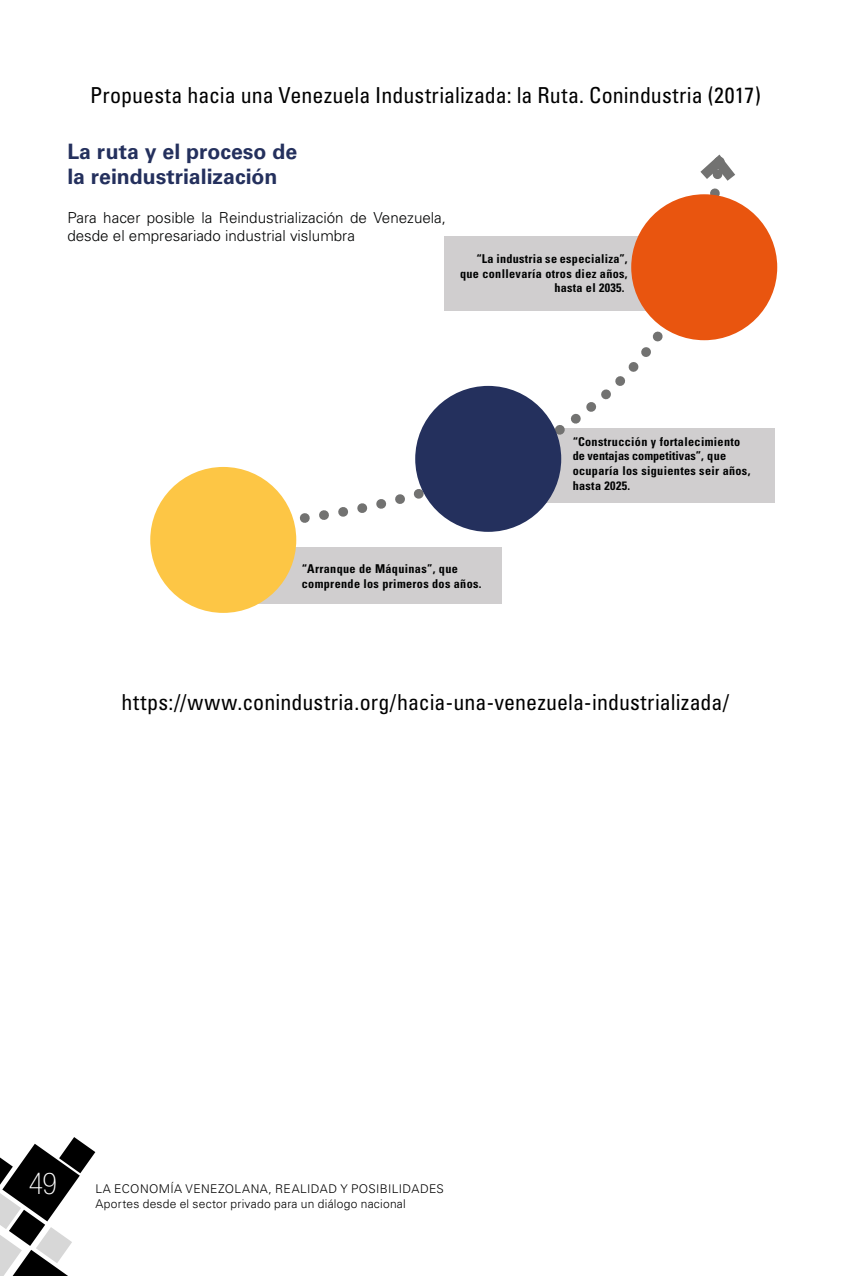
<style>
.page{position:relative;width:851px;height:1276px;background:#fff}
.page>*{position:absolute;margin:0;border:0;box-sizing:border-box;transform-origin:0 0}
.t1{font:100 condensed 30px "Helvetica Neue LT Std";color:#fff}
.t2{font:22px "Univers LT 57 Cn";letter-spacing:.005em;color:#000}
.t3{font:21.2px/25.4px "Univers LT 65 Bd";color:#24305d}
.t4{font:15.2px/18.2px "Univers LT 45 Lt";color:#010202}
.t5{font:12.2px/14.6px "Univers LT 67 Bd Cn";letter-spacing:.03em;color:#010202}
.t6{font:12px/14.4px "Univers LT 45 Lt";letter-spacing:.025em;color:#000}
</style>
<div class="page">
<svg style="left:0;top:1137px;width:95px;height:139px"></svg>
<div style="left:254px;top:547px;width:247px;height:56px;background:#d0cecf"></div>
<div style="left:526px;top:428px;width:248px;height:75px;background:#d0cecf"></div>
<svg style="left:238px;top:191px;width:490px;height:341px"></svg>
<svg style="left:700px;top:154px;width:35px;height:37px"></svg>
<div style="left:150px;top:467px;width:146px;height:146px;background:#fdc645;border-radius:50%"></div>
<div style="left:415px;top:386px;width:146px;height:146px;background:#24305d;border-radius:50%"></div>
<div style="left:631px;top:194px;width:146px;height:146px;background:#e9550f;border-radius:50%"></div>
<h2 class="t2" style="left:90px;top:81px;width:672px">Propuesta hacia una Venezuela Industrializada: la Ruta. Conindustria (2017)</h2>
<h3 class="t3" style="left:67px;top:139px;width:231px">La ruta y el proceso de la reindustrialización</h3>
<p class="t4" style="left:67px;top:208px;width:380px">Para hacer posible la Reindustrialización de Venezuela, desde el empresariado industrial vislumbra</p>
<p class="t5" style="left:460px;top:251px;width:169px;text-align:right">“La industria se especializa”, que conllevaría otros diez años, hasta el 2035.</p>
<p class="t5" style="left:302px;top:561px;width:181px">“Arranque de Máquinas”, que comprende los primeros dos años.</p>
<p class="t5" style="left:572px;top:434px;width:179px">“Construcción y fortalecimiento de ventajas competitivas”, que ocuparía los siguientes seir años, hasta 2025.</p>
<h2 class="t2" style="left:122px;top:688px;width:609px">https://www.conindustria.org/hacia-una-venezuela-industrializada/</h2>
<h1 class="t1" style="left:29px;top:1166px;width:30px">49</h1>
<p class="t6" style="left:95px;top:1182px;width:350px">LA ECONOMÍA VENEZOLANA, REALIDAD Y POSIBILIDADES<br>Aportes desde el sector privado para un diálogo nacional</p>
</div>
